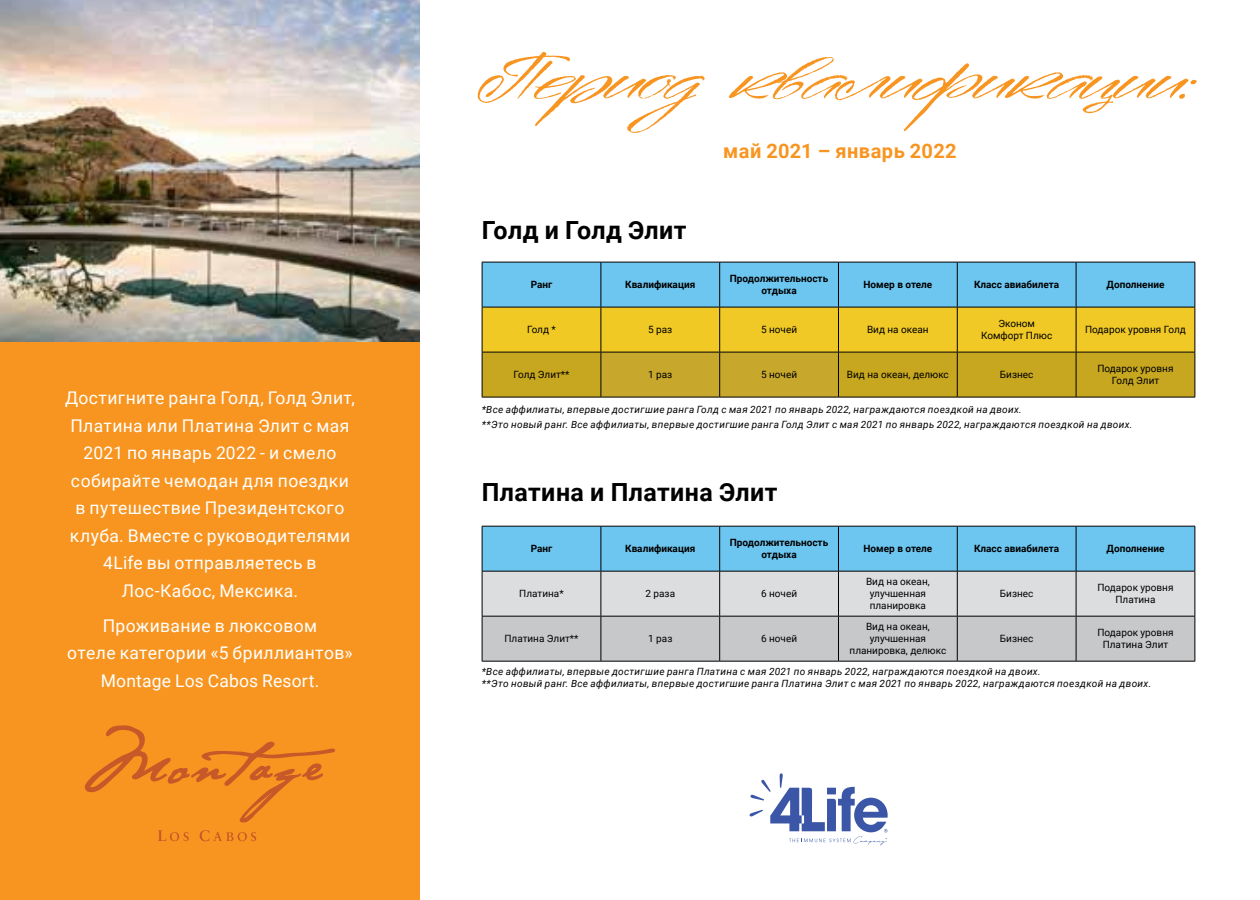
<style>
.page{position:relative;width:1260px;height:900px;background:#fff}
.page>*{position:absolute;margin:0;border:0;box-sizing:border-box;transform-origin:0 0}
.t1{font:62.5px "Millettre";letter-spacing:-.115em;color:#f89521}
.t2{font:700 25px "Roboto";letter-spacing:.015em;color:#000}
.t3{font:700 20px "Roboto";letter-spacing:.02em;color:#f89521}
.t4{font:17.5px/27.5px "Roboto";letter-spacing:.02em;color:#fff;text-align:center}
.t5{font:italic 10px/15px "Roboto";letter-spacing:.035em;color:#000}
.t6{font:10px/12px "Roboto";color:#000;text-align:center}
.t7{font:700 10px/12px "Roboto";color:#000;text-align:center}
</style>
<div class="page">
<div style="left:0;top:0;width:420px;height:900px;background:#f89521"></div>
<svg style="left:84px;top:725px;width:251px;height:98px"></svg>
<svg style="left:158px;top:830px;width:31px;height:11px"></svg>
<svg style="left:200px;top:830px;width:56px;height:11px"></svg>
<img style="left:0;top:0;width:420px;height:342px">
<svg style="left:483px;top:263px;width:711px;height:134px;background:#b4ba67"></svg>
<hr style="left:482px;top:262px;width:119px;height:1px;background:#000">
<hr style="left:482px;top:262px;width:1px;height:45px;background:#000">
<hr style="left:601px;top:262px;width:119px;height:1px;background:#000">
<hr style="left:600px;top:262px;width:1px;height:45px;background:#000">
<hr style="left:720px;top:262px;width:118px;height:1px;background:#000">
<hr style="left:719px;top:262px;width:1px;height:45px;background:#000">
<hr style="left:838px;top:262px;width:119px;height:1px;background:#000">
<hr style="left:838px;top:262px;width:1px;height:45px;background:#000">
<hr style="left:957px;top:262px;width:119px;height:1px;background:#000">
<hr style="left:957px;top:262px;width:1px;height:45px;background:#000">
<hr style="left:1076px;top:262px;width:119px;height:1px;background:#000">
<hr style="left:1076px;top:262px;width:1px;height:45px;background:#000">
<hr style="left:1194px;top:262px;width:1px;height:45px;background:#000">
<hr style="left:482px;top:307px;width:119px;height:1px;background:#000">
<hr style="left:482px;top:307px;width:1px;height:45px;background:#000">
<hr style="left:601px;top:307px;width:119px;height:1px;background:#000">
<hr style="left:600px;top:307px;width:1px;height:45px;background:#000">
<hr style="left:720px;top:307px;width:118px;height:1px;background:#000">
<hr style="left:719px;top:307px;width:1px;height:45px;background:#000">
<hr style="left:838px;top:307px;width:119px;height:1px;background:#000">
<hr style="left:838px;top:307px;width:1px;height:45px;background:#000">
<hr style="left:957px;top:307px;width:119px;height:1px;background:#000">
<hr style="left:957px;top:307px;width:1px;height:45px;background:#000">
<hr style="left:1076px;top:307px;width:119px;height:1px;background:#000">
<hr style="left:1076px;top:307px;width:1px;height:45px;background:#000">
<hr style="left:1194px;top:307px;width:1px;height:45px;background:#000">
<hr style="left:482px;top:352px;width:119px;height:1px;background:#000">
<hr style="left:482px;top:352px;width:1px;height:45px;background:#000">
<hr style="left:601px;top:352px;width:119px;height:1px;background:#000">
<hr style="left:600px;top:352px;width:1px;height:45px;background:#000">
<hr style="left:720px;top:352px;width:118px;height:1px;background:#000">
<hr style="left:719px;top:352px;width:1px;height:45px;background:#000">
<hr style="left:838px;top:352px;width:119px;height:1px;background:#000">
<hr style="left:838px;top:352px;width:1px;height:45px;background:#000">
<hr style="left:957px;top:352px;width:119px;height:1px;background:#000">
<hr style="left:957px;top:352px;width:1px;height:45px;background:#000">
<hr style="left:1076px;top:352px;width:119px;height:1px;background:#000">
<hr style="left:1076px;top:352px;width:1px;height:45px;background:#000">
<hr style="left:1194px;top:352px;width:1px;height:45px;background:#000">
<hr style="left:482px;top:397px;width:119px;height:1px;background:#000">
<hr style="left:601px;top:397px;width:119px;height:1px;background:#000">
<hr style="left:720px;top:397px;width:118px;height:1px;background:#000">
<hr style="left:838px;top:397px;width:119px;height:1px;background:#000">
<hr style="left:957px;top:397px;width:119px;height:1px;background:#000">
<hr style="left:1076px;top:397px;width:119px;height:1px;background:#000">
<svg style="left:483px;top:527px;width:711px;height:134px;background:#aeccdb"></svg>
<hr style="left:482px;top:526px;width:119px;height:1px;background:#000">
<hr style="left:482px;top:526px;width:1px;height:45px;background:#000">
<hr style="left:601px;top:526px;width:119px;height:1px;background:#000">
<hr style="left:600px;top:526px;width:1px;height:45px;background:#000">
<hr style="left:720px;top:526px;width:118px;height:1px;background:#000">
<hr style="left:719px;top:526px;width:1px;height:45px;background:#000">
<hr style="left:838px;top:526px;width:119px;height:1px;background:#000">
<hr style="left:838px;top:526px;width:1px;height:45px;background:#000">
<hr style="left:957px;top:526px;width:119px;height:1px;background:#000">
<hr style="left:957px;top:526px;width:1px;height:45px;background:#000">
<hr style="left:1076px;top:526px;width:119px;height:1px;background:#000">
<hr style="left:1076px;top:526px;width:1px;height:45px;background:#000">
<hr style="left:1194px;top:526px;width:1px;height:45px;background:#000">
<hr style="left:482px;top:571px;width:119px;height:1px;background:#000">
<hr style="left:482px;top:571px;width:1px;height:45px;background:#000">
<hr style="left:601px;top:571px;width:119px;height:1px;background:#000">
<hr style="left:600px;top:571px;width:1px;height:45px;background:#000">
<hr style="left:720px;top:571px;width:118px;height:1px;background:#000">
<hr style="left:719px;top:571px;width:1px;height:45px;background:#000">
<hr style="left:838px;top:571px;width:119px;height:1px;background:#000">
<hr style="left:838px;top:571px;width:1px;height:45px;background:#000">
<hr style="left:957px;top:571px;width:119px;height:1px;background:#000">
<hr style="left:957px;top:571px;width:1px;height:45px;background:#000">
<hr style="left:1076px;top:571px;width:119px;height:1px;background:#000">
<hr style="left:1076px;top:571px;width:1px;height:45px;background:#000">
<hr style="left:1194px;top:571px;width:1px;height:45px;background:#000">
<hr style="left:482px;top:616px;width:119px;height:1px;background:#000">
<hr style="left:482px;top:616px;width:1px;height:45px;background:#000">
<hr style="left:601px;top:616px;width:119px;height:1px;background:#000">
<hr style="left:600px;top:616px;width:1px;height:45px;background:#000">
<hr style="left:720px;top:616px;width:118px;height:1px;background:#000">
<hr style="left:719px;top:616px;width:1px;height:45px;background:#000">
<hr style="left:838px;top:616px;width:119px;height:1px;background:#000">
<hr style="left:838px;top:616px;width:1px;height:45px;background:#000">
<hr style="left:957px;top:616px;width:119px;height:1px;background:#000">
<hr style="left:957px;top:616px;width:1px;height:45px;background:#000">
<hr style="left:1076px;top:616px;width:119px;height:1px;background:#000">
<hr style="left:1076px;top:616px;width:1px;height:45px;background:#000">
<hr style="left:1194px;top:616px;width:1px;height:45px;background:#000">
<hr style="left:482px;top:661px;width:119px;height:1px;background:#000">
<hr style="left:601px;top:661px;width:119px;height:1px;background:#000">
<hr style="left:720px;top:661px;width:118px;height:1px;background:#000">
<hr style="left:838px;top:661px;width:119px;height:1px;background:#000">
<hr style="left:957px;top:661px;width:119px;height:1px;background:#000">
<hr style="left:1076px;top:661px;width:119px;height:1px;background:#000">
<svg style="left:750px;top:773px;width:138px;height:72px"></svg>
<h3 class="t4" style="left:65px;top:384px;width:291px">Достигните ранга Голд, Голд Элит,<br>Платина или Платина Элит с мая<br>2021 по январь 2022 - и смело собирайте чемодан для поездки в путешествие Президентского клуба. Вместе с руководителями<br>4Life вы отправляетесь в<br>Лос-Кабос, Мексика.</h3>
<h3 class="t4" style="left:67px;top:611px;width:287px">Проживание в люксовом<br>отеле категории «5 бриллиантов»<br>Montage Los Cabos Resort.</h3>
<h1 class="t1" style="left:480px;top:40px;width:721px">Периодквалификации:</h1>
<h3 class="t3" style="left:723px;top:137px;width:235px">май 2021 – январь 2022</h3>
<h2 class="t2" style="left:482px;top:212px;width:206px">Голд и Голд Элит</h2>
<p class="t7" style="left:531px;top:278px;width:23px">Ранг</p>
<p class="t7" style="left:625px;top:278px;width:72px">Квалификация</p>
<p class="t7" style="left:730px;top:272px;width:100px">Продолжительность отдыха</p>
<p class="t7" style="left:864px;top:278px;width:70px">Номер в отеле</p>
<p class="t7" style="left:974px;top:278px;width:87px">Класс авиабилета</p>
<p class="t7" style="left:1107px;top:278px;width:59px">Дополнение</p>
<p class="t6" style="left:527px;top:323px;width:30px">Голд *</p>
<p class="t6" style="left:648px;top:323px;width:26px">5 раз</p>
<p class="t6" style="left:761px;top:323px;width:38px">5 ночей</p>
<p class="t6" style="left:867px;top:323px;width:63px">Вид на океан</p>
<p class="t6" style="left:981px;top:317px;width:73px">Эконом<br>Комфорт Плюс</p>
<p class="t6" style="left:1085px;top:323px;width:102px">Подарок уровня Голд</p>
<p class="t6" style="left:513px;top:368px;width:58px">Голд Элит**</p>
<p class="t6" style="left:648px;top:368px;width:26px">1 раз</p>
<p class="t6" style="left:761px;top:368px;width:38px">5 ночей</p>
<p class="t6" style="left:847px;top:368px;width:103px">Вид на океан, делюкс</p>
<p class="t6" style="left:1000px;top:368px;width:35px">Бизнес</p>
<p class="t6" style="left:1097px;top:362px;width:78px">Подарок уровня<br>Голд Элит</p>
<p class="t5" style="left:482px;top:401px;width:652px">*Все аффилиаты, впервые достигшие ранга Голд с мая 2021 по январь 2022, награждаются поездкой на двоих.<br>**Это новый ранг. Все аффилиаты, впервые достигшие ранга Голд Элит с мая 2021 по январь 2022, награждаются поездкой на двоих.</p>
<h2 class="t2" style="left:482px;top:475px;width:297px">Платина и Платина Элит</h2>
<p class="t7" style="left:531px;top:542px;width:23px">Ранг</p>
<p class="t7" style="left:625px;top:542px;width:72px">Квалификация</p>
<p class="t7" style="left:730px;top:536px;width:100px">Продолжительность отдыха</p>
<p class="t7" style="left:864px;top:542px;width:70px">Номер в отеле</p>
<p class="t7" style="left:974px;top:542px;width:87px">Класс авиабилета</p>
<p class="t7" style="left:1107px;top:542px;width:59px">Дополнение</p>
<p class="t6" style="left:519px;top:587px;width:46px">Платина*</p>
<p class="t6" style="left:645px;top:587px;width:31px">2 раза</p>
<p class="t6" style="left:761px;top:587px;width:38px">6 ночей</p>
<p class="t6" style="left:866px;top:575px;width:65px">Вид на океан, улучшенная планировка</p>
<p class="t6" style="left:1000px;top:587px;width:35px">Бизнес</p>
<p class="t6" style="left:1097px;top:581px;width:78px">Подарок уровня<br>Платина</p>
<p class="t6" style="left:504px;top:632px;width:76px">Платина Элит**</p>
<p class="t6" style="left:648px;top:632px;width:26px">1 раз</p>
<p class="t6" style="left:761px;top:632px;width:38px">6 ночей</p>
<p class="t6" style="left:850px;top:620px;width:98px">Вид на океан, улучшенная планировка, делюкс</p>
<p class="t6" style="left:1000px;top:632px;width:35px">Бизнес</p>
<p class="t6" style="left:1097px;top:626px;width:78px">Подарок уровня<br>Платина Элит</p>
<p class="t5" style="left:482px;top:665px;width:671px;line-height:12px">*Все аффилиаты, впервые достигшие ранга Платина с мая 2021 по январь 2022, награждаются поездкой на двоих.<br>**Это новый ранг. Все аффилиаты, впервые достигшие ранга Платина Элит с мая 2021 по январь 2022, награждаются поездкой на двоих.</p>
</div>
